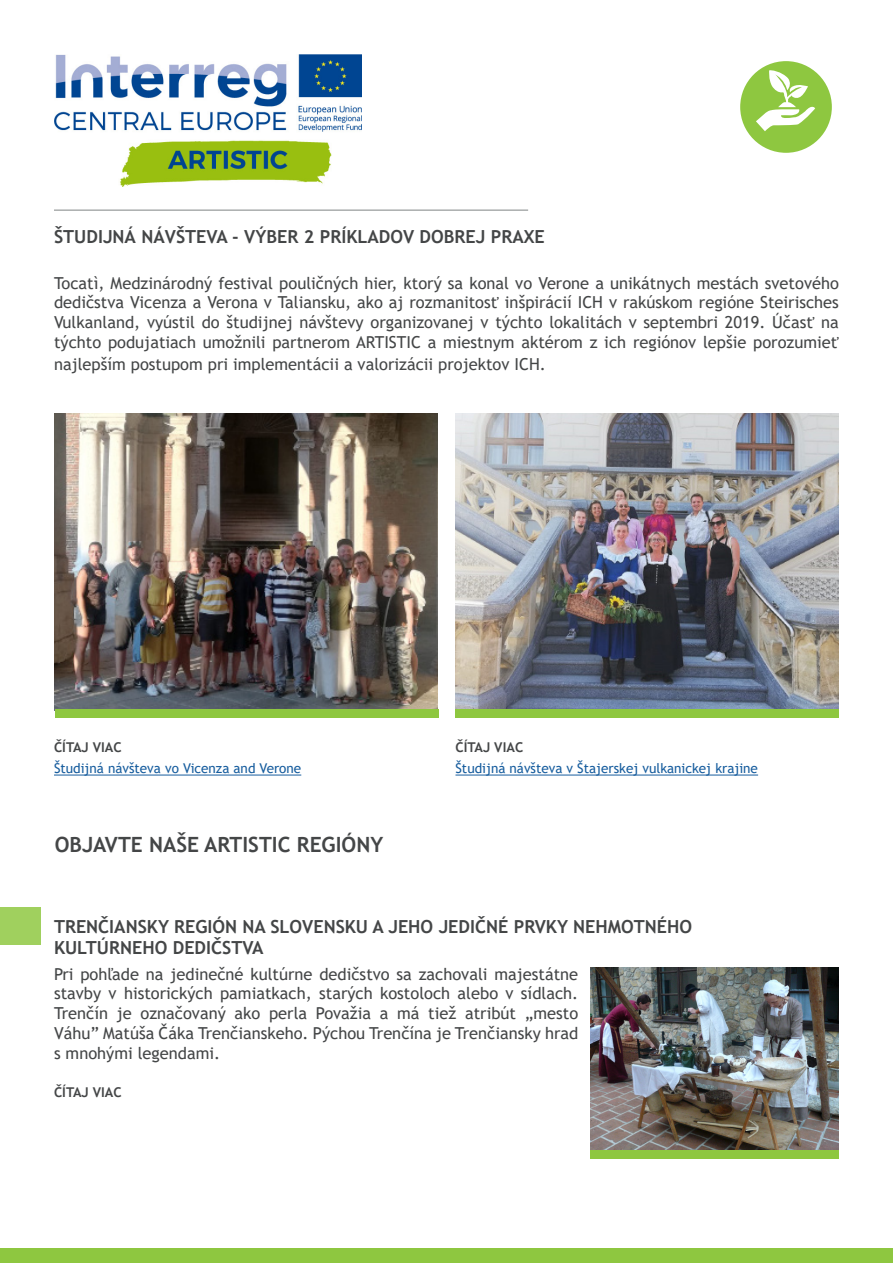
<style>
.page{position:relative;width:893px;height:1263px;background:#fff}
.page>*{position:absolute;margin:0;border:0;box-sizing:border-box;transform-origin:0 0}
.t1{font:700 21px "Trebuchet MS";color:#444647}
.t2{font:700 18px "Trebuchet MS";color:#444647}
.t3{font:16.5px/19.8px "Trebuchet MS";color:#444647;text-align:justify}
.t4{font:13.5px "Trebuchet MS";color:#175d9e}
.t5{font:700 13.5px "Trebuchet MS";color:#444647}
</style>
<div class="page">
<img style="left:54px;top:54px;width:307px;height:133px">
<svg style="left:736px;top:57px;width:100px;height:100px;fill:#8ec740"></svg>
<div style="left:733px;top:54px;width:106px;height:106px;border:7px solid #fff;border-radius:50%"></div>
<svg style="left:756px;top:69px;width:59px;height:62px"></svg>
<div style="left:0;top:1248px;width:893px;height:15px;background:#8ec740"></div>
<hr style="left:54px;top:209px;width:474px;height:2px;background:#aaadad">
<hr style="left:54px;top:775px;width:247px;height:1px;background:#175d9e">
<hr style="left:455px;top:775px;width:303px;height:1px;background:#175d9e">
<img style="left:590px;top:967px;width:249px;height:183px">
<img style="left:54px;top:413px;width:383px;height:297px">
<img style="left:455px;top:413px;width:384px;height:296px">
<div style="left:55px;top:709px;width:384px;height:9px;background:#8ec740"></div>
<div style="left:455px;top:709px;width:384px;height:9px;background:#8ec740"></div>
<div style="left:0;top:907px;width:40px;height:37px;background:#a0d05e"></div>
<div style="left:590px;top:1150px;width:249px;height:8px;background:#8ec740"></div>
<p class="t2" style="left:54px;top:225px;width:492px">ŠTUDIJNÁ NÁVŠTEVA - VÝBER 2 PRÍKLADOV DOBREJ PRAXE</p>
<p class="t3" style="left:54px;top:273px;width:786px">Tocatì, Medzinárodný festival pouličných hier, ktorý sa konal vo Verone a unikátnych mestách svetového dedičstva Vicenza a Verona v Taliansku, ako aj rozmanitosť inšpirácií ICH v rakúskom regióne Steirisches Vulkanland, vyústil do študijnej návštevy organizovanej v týchto lokalitách v septembri 2019. Účasť na týchto podujatiach umožnili partnerom ARTISTIC a miestnym aktérom z ich regiónov lepšie porozumieť</p>
<p class="t3" style="left:54px;top:354px;width:493px">najlepším postupom pri implementácii a valorizácii projektov ICH.</p>
<p class="t5" style="left:54px;top:738px;width:69px">ČÍTAJ VIAC</p>
<p class="t4" style="left:54px;top:760px;width:249px">Študijná návšteva vo Vicenza and Verone</p>
<p class="t1" style="left:55px;top:831px;width:330px">OBJAVTE NAŠE ARTISTIC REGIÓNY</p>
<p class="t5" style="left:455px;top:738px;width:69px">ČÍTAJ VIAC</p>
<p class="t4" style="left:455px;top:760px;width:304px">Študijná návšteva v Štajerskej vulkanickej krajine</p>
<p class="t2" style="left:54px;top:915px;width:639px">TRENČIANSKY REGIÓN NA SLOVENSKU A JEHO JEDIČNÉ PRVKY NEHMOTNÉHO</p>
<p class="t2" style="left:54px;top:937px;width:211px">KULTÚRNEHO DEDIČSTVA</p>
<p class="t3" style="left:54px;top:964px;width:526px">Pri pohľade na jedinečné kultúrne dedičstvo sa zachovali majestátne stavby v historických pamiatkach, starých kostoloch alebo v sídlach.<br>Trenčín je označovaný ako perla Považia a má tiež atribút „mesto Váhu” Matúša Čáka Trenčianskeho. Pýchou Trenčína je Trenčiansky hrad s mnohými legendami.</p>
<p class="t5" style="left:54px;top:1083px;width:69px">ČÍTAJ VIAC</p>
</div>
